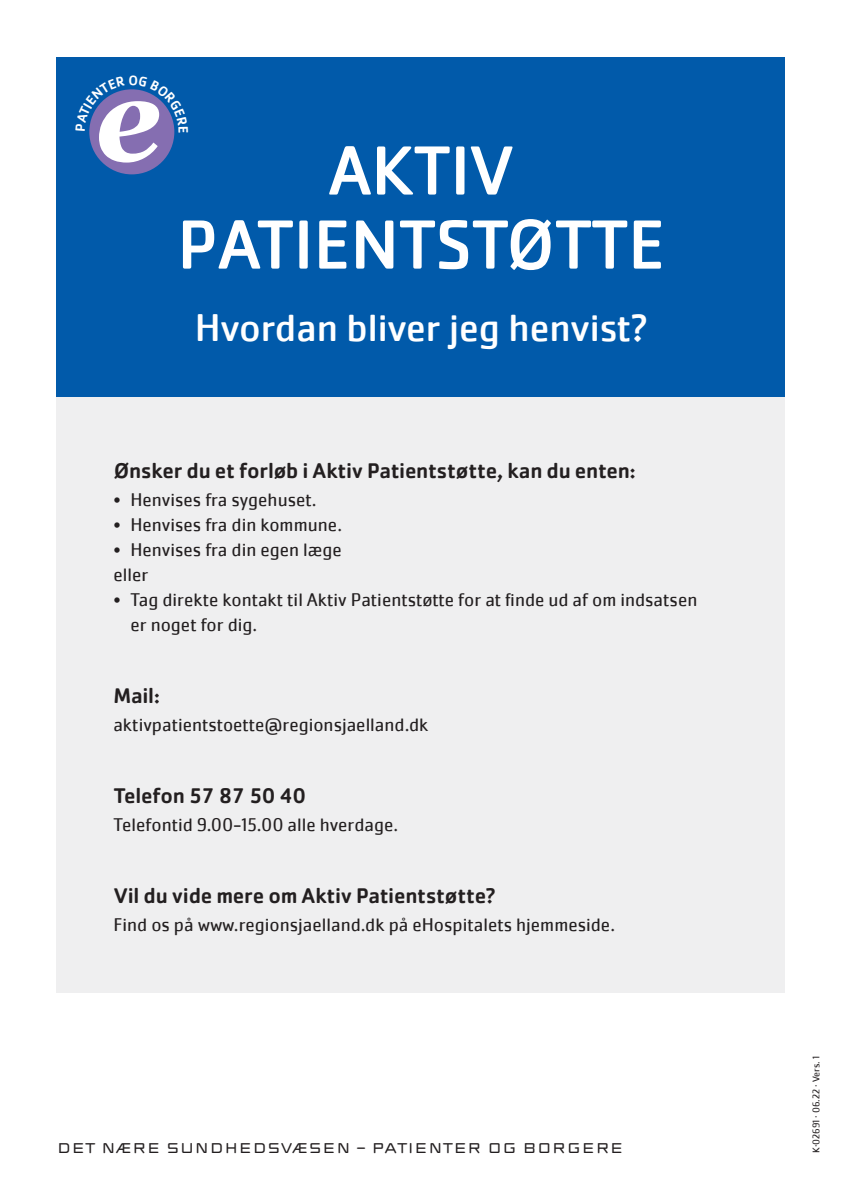
<style>
.page{position:relative;width:842px;height:1191px;background:#fff}
.page>*{position:absolute;margin:0;border:0;box-sizing:border-box;transform-origin:0 0}
.t1{font:72px/74px "Cachet Pro";color:#fff;text-align:center}
.t2{font:40px "Cachet Pro";color:#fff}
.t3{font:500 22px "Cachet Std";letter-spacing:-.015em;color:#231f20}
.t4{font:19px/25px "Cachet Pro";color:#231f20}
.t5{font:14px "REGIONSJAELLANDLUKKET";color:#231f20}
.t6{font:10px "Cachet Pro";letter-spacing:-.005em;color:#231f20}
</style>
<div class="page">
<div style="left:57px;top:57px;width:728px;height:346px;background:#015aaa"></div>
<div style="left:57px;top:397px;width:728px;height:595px;background:#efeff0"></div>
<div style="left:89px;top:89px;width:85px;height:85px;background:#856eb1;border-radius:50%"></div>
<svg style="left:89px;top:89px;width:86px;height:74px"></svg>
<h1 class="t1" style="left:177px;top:134px;width:489px">AKTIV<br>PATIENTSTØTTE</h1>
<h2 class="t2" style="left:195px;top:304px;width:454px">Hvordan bliver jeg henvist?</h2>
<p class="t3" style="left:113px;top:457px;width:524px">Ønsker du et forløb i Aktiv Patientstøtte, kan du enten:</p>
<p class="t4" style="left:113px;top:487px;width:205px">• Henvises fra sygehuset.</p>
<p class="t4" style="left:113px;top:512px;width:230px">• Henvises fra din kommune.</p>
<p class="t4" style="left:113px;top:537px;width:230px">• Henvises fra din egen læge eller</p>
<p class="t4" style="left:130px;top:587px;width:568px;text-indent:-17px">• Tag direkte kontakt til Aktiv Patientstøtte for at finde ud af om indsatsen er noget for dig.</p>
<p class="t3" style="left:113px;top:682px;width:48px">Mail:</p>
<p class="t4" style="left:113px;top:712px;width:317px">aktivpatientstoette@regionsjaelland.dk</p>
<p class="t3" style="left:113px;top:782px;width:194px">Telefon 57 87 50 40</p>
<p class="t4" style="left:113px;top:812px;width:286px">Telefontid 9.00-15.00 alle hverdage.</p>
<p class="t3" style="left:113px;top:882px;width:384px">Vil du vide mere om Aktiv Patientstøtte?</p>
<p class="t4" style="left:113px;top:912px;width:503px">Find os på www.regionsjaelland.dk på eHospitalets hjemmeside.</p>
<p class="t5" style="left:57px;top:1139px;width:568px">DET NÆRE SUNDHEDSVÆSEN – PATIENTER OG BORGERE</p>
<p class="t6" style="left:810px;top:1153px;width:99px;rotate:-90deg">K·02691 · 06.22 · Vers. 1</p>
</div>
